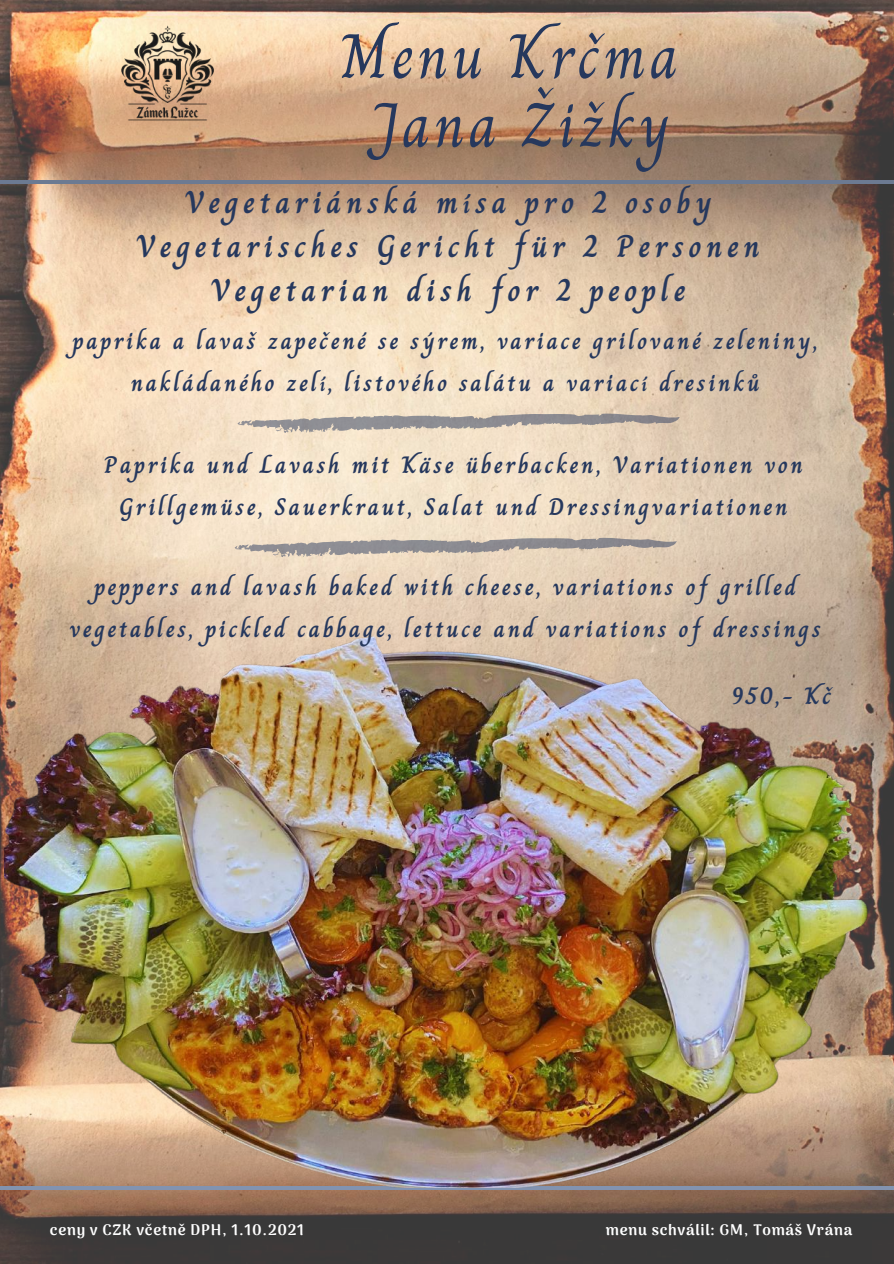
<style>
.page{position:relative;width:894px;height:1264px;background:#fff}
.page>*{position:absolute;margin:0;border:0;box-sizing:border-box;transform-origin:0 0}
.t1{font:63px/68.7px "Charm";letter-spacing:.05em;color:#26385d;text-align:center}
.t2{font:700 31.5px/44px "Charm";letter-spacing:.15em;color:#26385d;text-align:center}
.t3{font:700 24px/41.7px "Charm";letter-spacing:.11em;color:#26385d;text-align:center}
.t4{font:900 15.15px "Arima Madurai";letter-spacing:.05em;color:#fff}
</style>
<div class="page">
<img style="left:0;top:0;width:893px;height:1263px">
<hr style="left:0;top:180px;width:893px;height:4px;background:#6c7a92">
<hr style="left:0;top:1186px;width:893px;height:3px;background:#8293b0">
<img style="left:119px;top:25px;width:96px;height:96px">
<img style="left:4px;top:587px;width:889px;height:600px">
<svg style="left:237px;top:413px;width:442px;height:20px;background:#bfb5ab"></svg>
<svg style="left:234px;top:537px;width:442px;height:20px;background:#bdb2a9"></svg>
<h1 class="t1" style="left:340px;top:22px;width:339px">Menu Krčma<br>Jana Žižky</h1>
<h2 class="t2" style="left:136px;top:180px;width:625px">Vegetariánská mísa pro 2 osoby<br>Vegetarisches Gericht für 2 Personen<br>Vegetarian dish for 2 people</h2>
<p class="t3" style="left:73px;top:320px;width:746px">paprika a lavaš zapečené se sýrem, variace grilované zeleniny, nakládaného zelí, listového salátu a variací dresinků</p>
<p class="t3" style="left:104px;top:444px;width:700px">Paprika und Lavash mit Käse überbacken, Variationen von<br>Grillgemüse, Sauerkraut, Salat und Dressingvariationen</p>
<p class="t3" style="left:69px;top:566px;width:752px">peppers and lavash baked with cheese, variations of grilled vegetables, pickled cabbage, lettuce and variations of dressings</p>
<p class="t3" style="left:731px;top:675px;width:101px">950,- Kč</p>
<p class="t4" style="left:50px;top:1220px;width:255px">ceny v CZK včetně DPH, 1.10.2021</p>
<p class="t4" style="left:605px;top:1220px;width:248px">menu schválil: GM, Tomáš Vrána</p>
</div>
